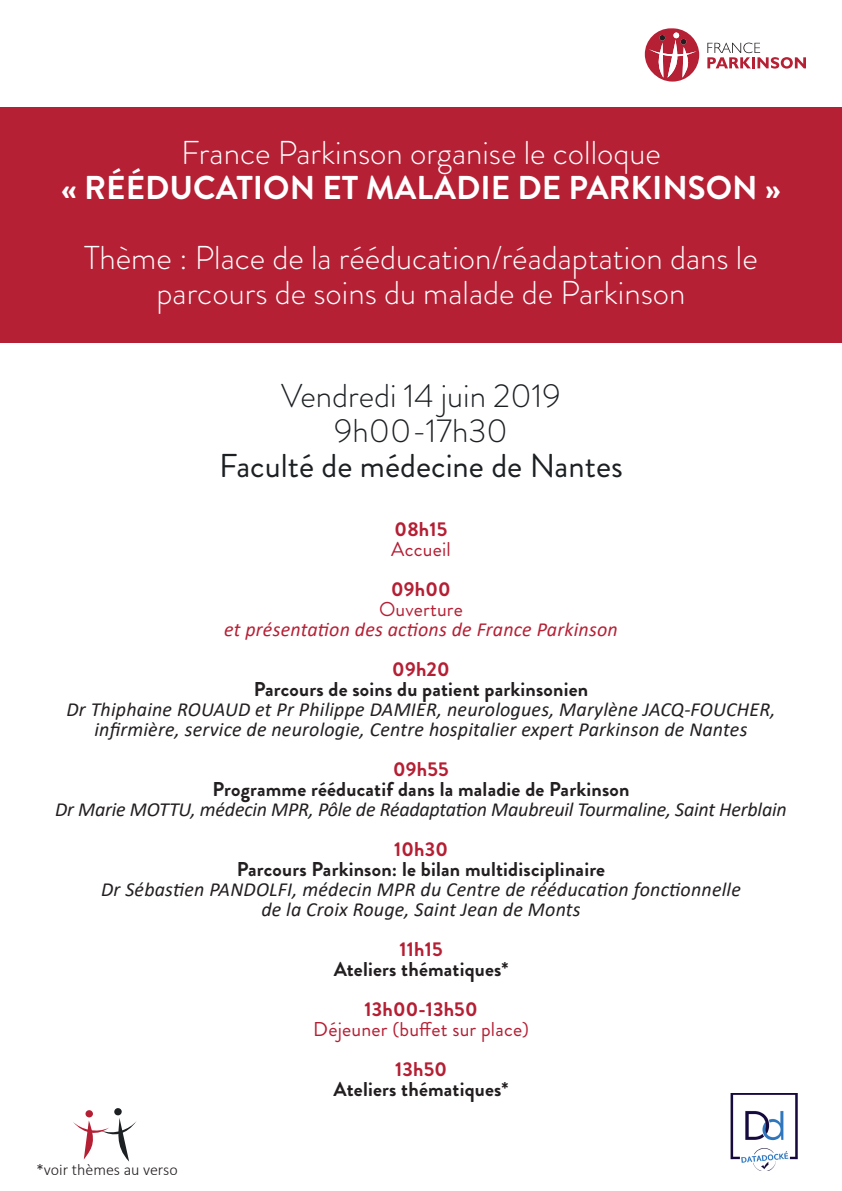
<style>
.page{position:relative;width:842px;height:1191px;background:#fff}
.page>*{position:absolute;margin:0;border:0;box-sizing:border-box;transform-origin:0 0}
.t1{font:300 33px/35px "Brandon Grotesque";color:#fff;text-align:center}
.t2{font:700 33px "Brandon Grotesque";color:#fff}
.t3{font:300 33px/35px "Brandon Grotesque";color:#1c2023;text-align:center}
.t4{font:33px "Brandon Grotesque";color:#1c2023}
.t5{font:italic 20px/20px "Calibri";letter-spacing:.01em;color:#231f20;text-align:center}
.t6{font:700 20px "Brandon Grotesque";letter-spacing:.01em;color:#231f20}
.t7{font:italic 20px "Calibri";letter-spacing:-.01em;color:#231f20}
.t8{font:700 20px "Brandon Grotesque";letter-spacing:.01em;color:#b51f34}
.t9{font:italic 20px "Calibri";letter-spacing:.01em;color:#b62035}
.t10{font:20px "Brandon Grotesque";letter-spacing:.01em;color:#b51f34}
.t11{font:20px "Brandon Grotesque";letter-spacing:.01em;color:#b62035}
.t12{font:300 16px "Calibri";color:#231f20}
</style>
<div class="page">
<div style="left:0;top:108px;width:842px;height:235px;background:#b62035"></div>
<svg style="left:73px;top:1108px;width:64px;height:53px"></svg>
<svg style="left:707px;top:43px;width:99px;height:26px"></svg>
<svg style="left:645px;top:28px;width:54px;height:54px"></svg>
<img style="left:730px;top:1093px;width:68px;height:77px">
<h1 class="t1" style="left:181px;top:135px;width:481px">France Parkinson organise le colloque</h1>
<h1 class="t2" style="left:61px;top:164px;width:721px">« RÉÉDUCATION ET MALADIE DE PARKINSON »</h1>
<h1 class="t1" style="left:84px;top:240px;width:675px">Thème : Place de la rééducation/réadaptation dans le parcours de soins du malade de Parkinson</h1>
<h1 class="t3" style="left:281px;top:379px;width:281px">Vendredi 14 juin 2019<br>9h00-17h30</h1>
<h1 class="t4" style="left:219px;top:443px;width:405px">Faculté de médecine de Nantes</h1>
<p class="t8" style="left:395px;top:515px;width:54px">08h15</p>
<p class="t10" style="left:391px;top:535px;width:61px">Accueil</p>
<p class="t8" style="left:391px;top:575px;width:61px">09h00</p>
<p class="t11" style="left:379px;top:595px;width:85px">Ouverture</p>
<p class="t9" style="left:224px;top:615px;width:395px">et présentation des actions de France Parkinson</p>
<p class="t8" style="left:392px;top:655px;width:59px">09h20</p>
<p class="t6" style="left:254px;top:675px;width:336px">Parcours de soins du patient parkinsonien</p>
<p class="t5" style="left:66px;top:698px;width:710px">Dr Thiphaine ROUAUD et Pr Philippe DAMIER, neurologues, Marylène JACQ-FOUCHER, infirmière, service de neurologie, Centre hospitalier expert Parkinson de Nantes</p>
<p class="t8" style="left:393px;top:755px;width:57px">09h55</p>
<p class="t6" style="left:213px;top:775px;width:418px">Programme rééducatif dans la maladie de Parkinson</p>
<p class="t7" style="left:55px;top:795px;width:733px">Dr Marie MOTTU, médecin MPR, Pôle de Réadaptation Maubreuil Tourmaline, Saint Herblain</p>
<p class="t8" style="left:394px;top:835px;width:55px">10h30</p>
<p class="t6" style="left:237px;top:855px;width:370px">Parcours Parkinson: le bilan multidisciplinaire</p>
<p class="t5" style="left:101px;top:878px;width:641px">Dr Sébastien PANDOLFI, médecin MPR du Centre de rééducation fonctionnelle de la Croix Rouge, Saint Jean de Monts</p>
<p class="t8" style="left:399px;top:935px;width:45px">11h15</p>
<p class="t6" style="left:334px;top:955px;width:176px">Ateliers thématiques*</p>
<p class="t8" style="left:364px;top:995px;width:115px">13h00-13h50</p>
<p class="t10" style="left:313px;top:1015px;width:217px">Déjeuner (buffet sur place)</p>
<p class="t8" style="left:395px;top:1055px;width:53px">13h50</p>
<p class="t6" style="left:334px;top:1075px;width:176px">Ateliers thématiques*</p>
<p class="t12" style="left:36px;top:1160px;width:143px">*voir thèmes au verso</p>
</div>
